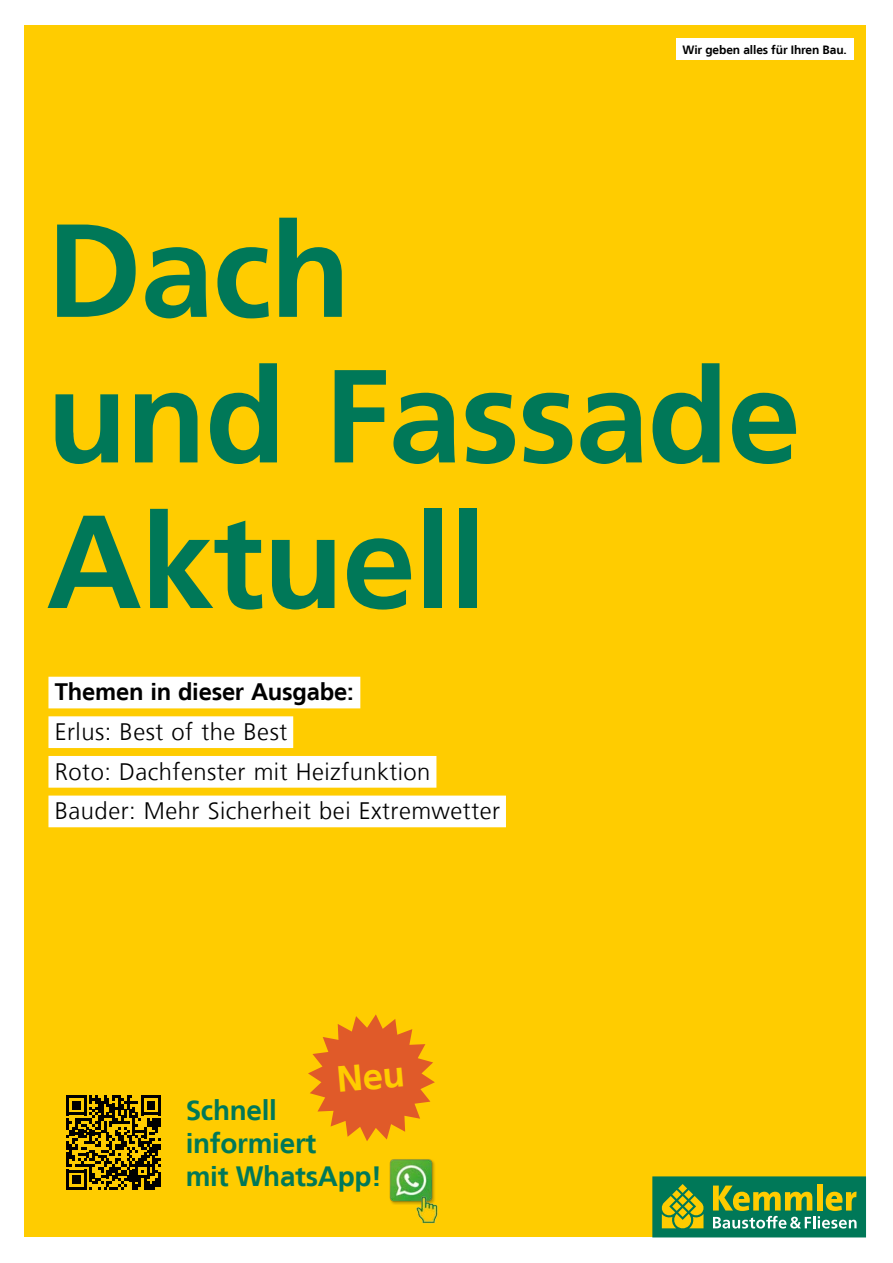
<style>
.page{position:relative;width:893px;height:1263px;background:#fff}
.page>*{position:absolute;margin:0;border:0;box-sizing:border-box;transform-origin:0 0}
.t1{font:700 132.15px/145.5px "Frutiger LT";letter-spacing:-.01em;color:#007858}
.t2{font:700 27.9px/33.5px "Frutiger LT";letter-spacing:-.01em;color:#007858}
.t3{font:300 23.7px/39.6px "Frutiger LT";letter-spacing:.02em;color:#000}
.t4{font:700 23.7px "Frutiger LT";letter-spacing:-.01em;color:#000}
.t5{font:700 12px "Frutiger LT";letter-spacing:-.01em;color:#000}
</style>
<div class="page">
<div style="left:24px;top:26px;width:842px;height:1211px;background:#fc0"></div>
<div style="left:676px;top:38px;width:177px;height:22px;background:#fff"></div>
<div style="left:652px;top:1176px;width:214px;height:61px;background:#007858"></div>
<svg style="left:661px;top:1184px;width:43px;height:45px"></svg>
<div style="left:817px;top:1184px;width:5px;height:26px;background:#fc0"></div>
<svg style="left:713px;top:1185px;width:143px;height:43px"></svg>
<div style="left:48px;top:677px;width:312px;height:31px;background:#fff"></div>
<div style="left:48px;top:716px;width:245px;height:32px;background:#fff"></div>
<div style="left:48px;top:756px;width:388px;height:32px;background:#fff"></div>
<div style="left:48px;top:795px;width:458px;height:32px;background:#fff"></div>
<div style="left:389px;top:1158px;width:47px;height:47px;background:#000;opacity:.25"></div>
<img style="left:389px;top:1158px;width:45px;height:45px">
<img style="left:413px;top:1194px;width:25px;height:30px">
<svg style="left:66px;top:1095px;width:95px;height:95px"></svg>
<svg style="left:308px;top:1014px;width:127px;height:127px"></svg>
<p class="t5" style="left:682px;top:42px;width:166px">Wir geben alles für Ihren Bau.</p>
<h1 class="t1" style="left:46px;top:199px;width:756px">Dach<br>und Fassade<br>Aktuell</h1>
<p class="t4" style="left:55px;top:678px;width:300px">Themen in dieser Ausgabe:</p>
<p class="t3" style="left:55px;top:712px;width:447px">Erlus: Best of the Best<br>Roto: Dachfenster mit Heizfunktion<br>Bauder: Mehr Sicherheit bei Extremwetter</p>
<p class="t2" style="left:186px;top:1093px;width:198px">Schnell informiert<br>mit WhatsApp!</p>
</div>
